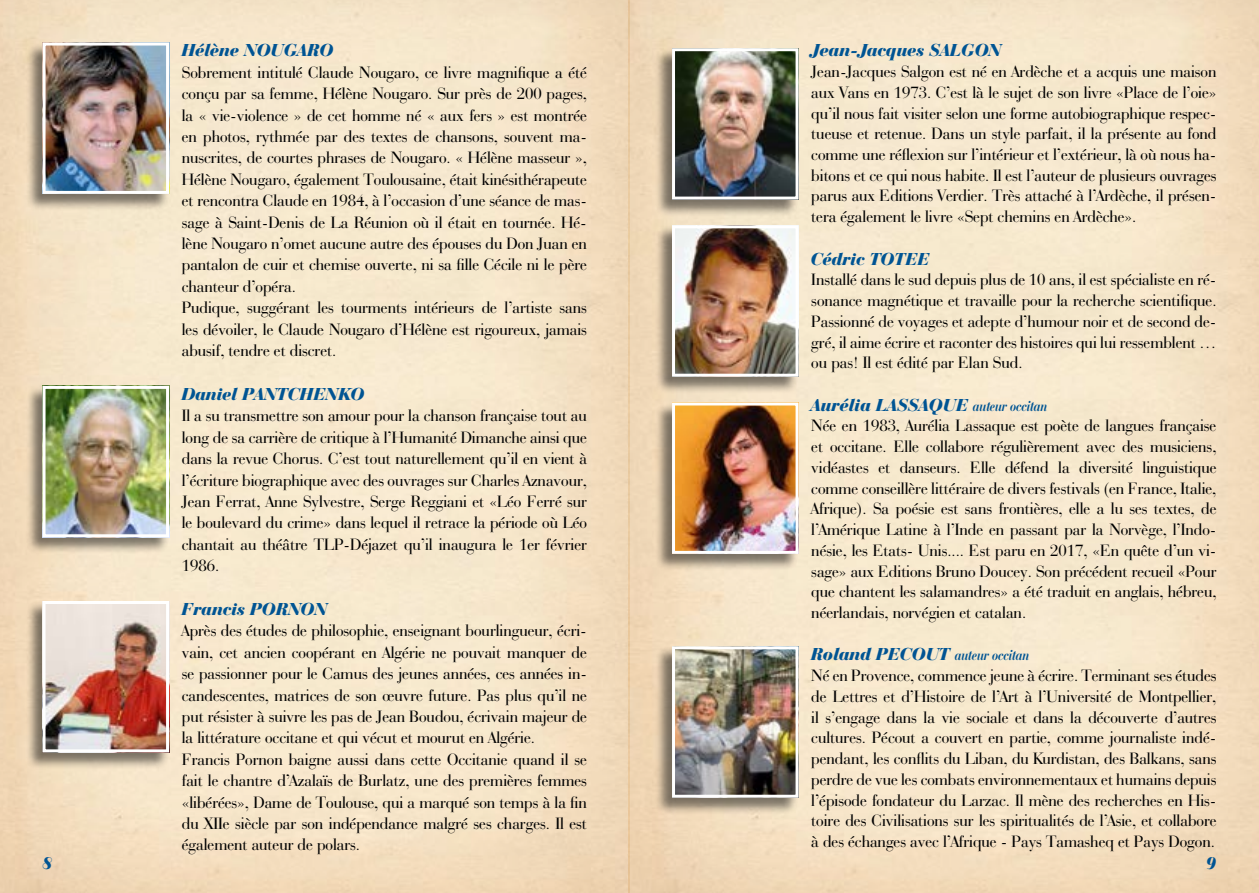
<style>
.page{position:relative;width:1259px;height:893px;background:#fff}
.page>*{position:absolute;margin:0;border:0;box-sizing:border-box;transform-origin:0 0}
.t1{font:italic 900 18px "Bauer Bodoni BT";color:#005493}
.t2{font:17.25px/21.5px "Bauer Bodoni BT";color:#000;text-align:justify}
.t3{font:italic 700 15px "Bauer Bodoni BT";color:#005493;scale:.8 1}
.s1{font-weight:700;font-size:15px}
.s2{font-weight:900;font-size:18px}
</style>
<div class="page">
<img style="left:0;top:0;width:1258px;height:893px">
<div style="left:655px;top:403px;width:143px;height:168px;background:#000;opacity:.5"></div>
<img style="left:676px;top:406px;width:118px;height:144px">
<div style="left:672px;top:402px;width:126px;height:152px;border:3px solid #fff"></div>
<div style="left:655px;top:226px;width:143px;height:168px;background:#000;opacity:.5"></div>
<img style="left:676px;top:229px;width:118px;height:144px">
<div style="left:672px;top:225px;width:126px;height:152px;border:3px solid #fff"></div>
<div style="left:655px;top:49px;width:143px;height:168px;background:#000;opacity:.5"></div>
<img style="left:676px;top:52px;width:118px;height:144px">
<div style="left:672px;top:48px;width:126px;height:152px;border:3px solid #fff"></div>
<div style="left:655px;top:647px;width:143px;height:168px;background:#000;opacity:.5"></div>
<img style="left:676px;top:650px;width:118px;height:144px">
<div style="left:672px;top:646px;width:126px;height:152px;border:3px solid #fff"></div>
<div style="left:26px;top:386px;width:143px;height:168px;background:#000;opacity:.5"></div>
<img style="left:47px;top:390px;width:118px;height:143px">
<div style="left:43px;top:386px;width:126px;height:151px;border:3px solid #fff"></div>
<div style="left:26px;top:602px;width:143px;height:167px;background:#000;opacity:.5"></div>
<img style="left:47px;top:605px;width:118px;height:143px">
<div style="left:43px;top:601px;width:126px;height:151px;border:3px solid #fff"></div>
<div style="left:26px;top:43px;width:143px;height:168px;background:#000;opacity:.5"></div>
<img style="left:47px;top:47px;width:118px;height:143px">
<div style="left:43px;top:43px;width:126px;height:151px;border:3px solid #fff"></div>
<p class="t1" style="left:182px;top:39px;width:153px">Hélène NOUGARO</p>
<p class="t2" style="left:182px;top:61px;width:407px;text-align:left">Sobrement intitulé Claude Nougaro, ce livre magnifique a été conçu par sa femme, Hélène Nougaro. Sur près de 200 pages, la « vie-violence » de cet homme né « aux fers » est montrée en photos, rythmée par des textes de chansons, souvent ma&shy;nuscrites, de courtes phrases de Nougaro. « Hélène masseur », Hélène Nougaro, également Toulousaine, était kinésithérapeute et rencontra Claude en 1984, à l’occasion d’une séance de mas&shy;sage à Saint-Denis de La Réunion où il était en tournée. Hé&shy;lène Nougaro n’omet aucune autre des épouses du Don Juan en pantalon de cuir et chemise ouverte, ni sa fille Cécile ni le père chanteur d’opéra.<br>Pudique, suggérant les tourments intérieurs de l’artiste sans les dévoiler, le Claude Nougaro d’Hélène est rigoureux, jamais abusif, tendre et discret.</p>
<p class="t1" style="left:182px;top:383px;width:184px">Daniel PANTCHENKO</p>
<p class="t2" style="left:182px;top:405px;width:407px">Il a su transmettre son amour pour la chanson française tout au long de sa carrière de critique à l’Humanité Dimanche ainsi que dans la revue Chorus. C’est tout naturellement qu’il en vient à l’écriture biographique avec des ouvrages sur Charles Aznavour, Jean Ferrat, Anne Sylvestre, Serge Reggiani et «Léo Ferré sur le boulevard du crime» dans lequel il retrace la période où Léo chantait au théâtre TLP-Déjazet qu’il inaugura le 1er février 1986.</p>
<p class="t1" style="left:182px;top:598px;width:147px">Francis PORNON</p>
<p class="t2" style="left:182px;top:620px;width:407px;text-align:left">Après des études de philosophie, enseignant bourlingueur, écri&shy;vain, cet ancien coopérant en Algérie ne pouvait manquer de se passionner pour le Camus des jeunes années, ces années in&shy;candescentes, matrices de son œuvre future. Pas plus qu’il ne put résister à suivre les pas de Jean Boudou, écrivain majeur de la littérature occitane et qui vécut et mourut en Algérie.<br>Francis Pornon baigne aussi dans cette Occitanie quand il se fait le chantre d’Azalaïs de Burlatz, une des premières femmes «libérées», Dame de Toulouse, qui a marqué son temps à la fin du XIIe siècle par son indépendance malgré ses charges. Il est également auteur de polars.</p>
<p class="t1" style="left:811px;top:39px;width:192px">Jean-Jacques SALGON</p>
<p class="t2" style="left:811px;top:61px;width:407px;line-height:20.7px">Jean-Jacques Salgon est né en Ardèche et a acquis une maison aux Vans en 1973. C’est là le sujet de son livre «Place de l’oie» qu’il nous fait visiter selon une forme autobiographique respec&shy;tueuse et retenue. Dans un style parfait, il la présente au fond comme une réflexion sur l’intérieur et l’extérieur, là où nous ha&shy;bitons et ce qui nous habite. Il est l’auteur de plusieurs ouvrages parus aux Editions Verdier. Très attaché à l’Ardèche, il présen&shy;tera également le livre «Sept chemins en Ardèche».</p>
<p class="t1" style="left:811px;top:247px;width:120px">Cédric TOTEE</p>
<p class="t2" style="left:811px;top:269px;width:407px;line-height:20.7px">Installé dans le sud depuis plus de 10 ans, il est spécialiste en ré&shy;sonance magnétique et travaille pour la recherche scientifique.<br>Passionné de voyages et adepte d’humour noir et de second de&shy;gré, il aime écrire et raconter des histoires qui lui ressemblent … ou pas! Il est édité par Elan Sud.</p>
<p class="t1" style="left:811px;top:393px;width:238px">Aurélia LASSAQUE <span class="s1">auteur occitan</span></p>
<p class="t2" style="left:811px;top:415px;width:407px;line-height:20.7px">Née en 1983, Aurélia Lassaque est poète de langues française et occitane. Elle collabore régulièrement avec des musiciens, vidéastes et danseurs. Elle défend la diversité linguistique comme conseillère littéraire de divers festivals (en France, Italie, Afrique). Sa poésie est sans frontières, elle a lu ses textes, de l’Amérique Latine à l’Inde en passant par la Norvège, l’Indo&shy;nésie, les Etats- Unis.... Est paru en 2017, «En quête d’un vi&shy;sage» aux Editions Bruno Doucey. Son précédent recueil «Pour que chantent les salamandres» a été traduit en anglais, hébreu, néerlandais, norvégien et catalan.</p>
<p class="t3" style="left:811px;top:646px;width:274px"><span class="s2">Roland PECOUT</span> auteur occitan</p>
<p class="t2" style="left:811px;top:665px;width:407px;line-height:20.7px">Né en Provence, commence jeune à écrire. Terminant ses études de Lettres et d’Histoire de l’Art à l’Université de Montpellier, il s’engage dans la vie sociale et dans la découverte d’autres cultures. Pécout a couvert en partie, comme journaliste indé&shy;pendant, les conflits du Liban, du Kurdistan, des Balkans, sans perdre de vue les combats environnementaux et humains depuis l’épisode fondateur du Larzac. Il mène des recherches en His&shy;toire des Civilisations sur les spiritualités de l’Asie, et collabore à des échanges avec l’Afrique - Pays Tamasheq et Pays Dogon.</p>
<p class="t1" style="left:43px;top:851px;width:11px">8</p>
<p class="t1" style="left:1206px;top:851px;width:11px">9</p>
</div>
